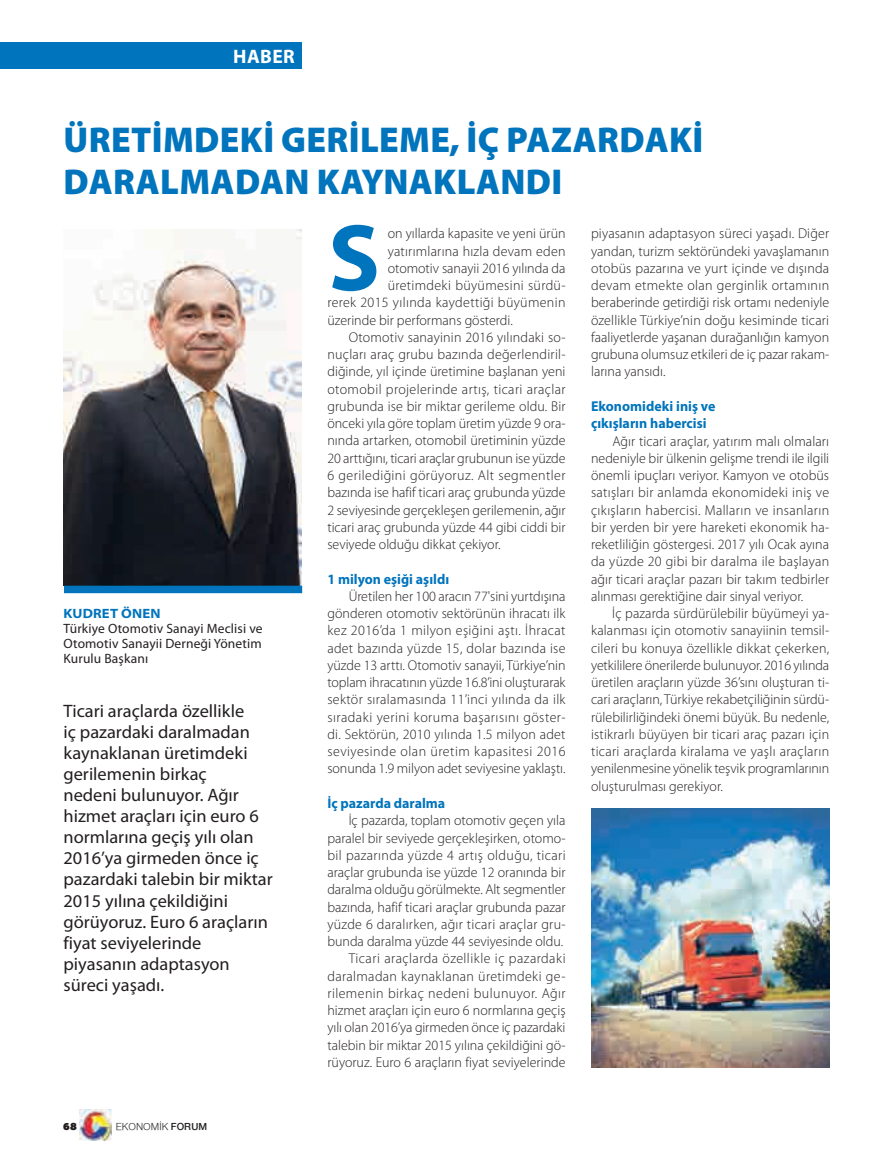
<style>
.page{position:relative;width:893px;height:1170px;background:#fff}
.page>*{position:absolute;margin:0;border:0;box-sizing:border-box;transform-origin:0 0}
.t1{font:700 95.7px "Myriad Pro";color:#0074bc}
.t2{font:900 36px/42px "Myriad Pro";letter-spacing:.01em;color:#0074bc}
.t3{font:700 19.5px "Myriad Pro";letter-spacing:.02em;color:#fff}
.t4{font:18px/21px "Myriad Pro";color:#231f20}
.t5{font:300 14.25px/17.2px "Myriad Pro";color:#231f20;text-align:justify}
.t6{font:300 14.25px "Myriad Pro";letter-spacing:.025em;color:#231f20}
.t7{font:700 14.25px/17.2px "Myriad Pro";color:#0074bc}
.t8{font:300 14.25px "Myriad Pro";letter-spacing:.02em;color:#231f20}
.t9{font:300 14.25px "Myriad Pro";letter-spacing:.03em;color:#231f20}
.t10{font:13.5px/15px "Myriad Pro";letter-spacing:.01em;color:#231f20;text-align:justify}
.t11{font:700 semi-expanded 13.5px "Myriad Pro";letter-spacing:.01em;color:#0074bc}
.t12{font:10.5px "Nimbus Sans Novus";color:#231f20}
.t13{font:900 10.5px "PF Agora Sans Pro";color:#231f20}
.s1{font-weight:600}
</style>
<div class="page">
<img style="left:80px;top:1109px;width:31px;height:31px">
<div style="left:0;top:43px;width:302px;height:26px;background:#0074bc"></div>
<img style="left:64px;top:229px;width:237px;height:356px">
<div style="left:64px;top:585px;width:238px;height:8px;background:#0074bc"></div>
<img style="left:591px;top:808px;width:238px;height:259px">
<h3 class="t3" style="left:233px;top:49px;width:63px">HABER</h3>
<h2 class="t2" style="left:64px;top:121px;width:641px">ÜRETİMDEKİ GERİLEME, İÇ PAZARDAKİ<br>DARALMADAN KAYNAKLANDI</h2>
<p class="t11" style="left:64px;top:608px;width:98px">KUDRET ÖNEN</p>
<p class="t10" style="left:64px;top:622px;width:201px">Türkiye Otomotiv Sanayi Meclisi ve Otomotiv Sanayii Derneği Yönetim Kurulu Başkanı</p>
<p class="t4" style="left:64px;top:702px;width:211px">Ticari araçlarda özellikle<br>iç pazardaki daralmadan kaynaklanan üretimdeki gerilemenin birkaç<br>nedeni bulunuyor. Ağır hizmet araçları için euro 6 normlarına geçiş yılı olan<br>2016’ya girmeden önce iç pazardaki talebin bir miktar<br>2015 yılına çekildiğini görüyoruz. Euro 6 araçların fiyat seviyelerinde piyasanın adaptasyon süreci yaşadı.</p>
<p class="t13" style="left:63px;top:1122px;width:15px">68</p>
<p class="t12" style="left:116px;top:1120px;width:93px">EKONOMİK <span class="s1">FORUM</span></p>
<h1 class="t1" style="left:328px;top:221px;width:53px">S</h1>
<p class="t5" style="left:388px;top:226px;width:179px">on yıllarda kapasite ve yeni ürün</p>
<p class="t5" style="left:388px;top:243px;width:179px">yatırımlarına hızla devam eden</p>
<p class="t5" style="left:388px;top:261px;width:179px">otomotiv sanayii 2016 yılında da</p>
<p class="t6" style="left:388px;top:280px;width:179px">üretimdeki büyümesini sürdü-</p>
<p class="t6" style="left:327px;top:297px;width:240px">rerek 2015 yılında kaydettiği büyümenin</p>
<p class="t5" style="left:327px;top:312px;width:187px">üzerinde bir performans gösterdi.</p>
<p class="t5" style="left:349px;top:329px;width:218px">Otomotiv sanayinin 2016 yılındaki so-</p>
<p class="t8" style="left:327px;top:349px;width:240px">nuçları araç grubu bazında değerlendiril-</p>
<p class="t5" style="left:327px;top:364px;width:240px">diğinde, yıl içinde üretimine başlanan yeni</p>
<p class="t6" style="left:327px;top:383px;width:240px">otomobil projelerinde artış, ticari araçlar</p>
<p class="t5" style="left:327px;top:398px;width:240px">grubunda ise bir miktar gerileme oldu. Bir</p>
<p class="t5" style="left:327px;top:416px;width:240px">önceki yıla göre toplam üretim yüzde 9 ora-</p>
<p class="t5" style="left:327px;top:433px;width:240px">nında artarken, otomobil üretiminin yüzde</p>
<p class="t5" style="left:327px;top:450px;width:240px">20 arttığını, ticari araçlar grubunun ise yüzde</p>
<p class="t9" style="left:327px;top:469px;width:240px">6 gerilediğini görüyoruz. Alt segmentler</p>
<p class="t5" style="left:327px;top:485px;width:240px">bazında ise hafif ticari araç grubunda yüzde</p>
<p class="t5" style="left:327px;top:502px;width:240px">2 seviyesinde gerçekleşen gerilemenin, ağır</p>
<p class="t5" style="left:327px;top:519px;width:240px">ticari araç grubunda yüzde 44 gibi ciddi bir</p>
<p class="t5" style="left:327px;top:536px;width:175px">seviyede olduğu dikkat çekiyor.</p>
<p class="t7" style="left:327px;top:571px;width:123px">1 milyon eşiği aşıldı</p>
<p class="t5" style="left:327px;top:588px;width:240px;text-indent:21px">Üretilen her 100 aracın 77'sini yurtdışına gönderen otomotiv sektörünün ihracatı ilk kez 2016’da 1 milyon eşiğini aştı. İhracat adet bazında yüzde 15, dolar bazında ise yüzde 13 arttı. Otomotiv sanayii, Türkiye’nin toplam ihracatının yüzde 16.8’ini oluşturarak sektör sıralamasında 11’inci yılında da ilk sıradaki yerini koruma başarısını göster&shy;di. Sektörün, 2010 yılında 1.5 milyon adet seviyesinde olan üretim kapasitesi 2016 sonunda 1.9 milyon adet seviyesine yaklaştı.</p>
<p class="t7" style="left:327px;top:795px;width:119px">İç pazarda daralma</p>
<p class="t5" style="left:327px;top:812px;width:240px;text-align:right">İç pazarda, toplam otomotiv geçen yıla paralel bir seviyede gerçekleşirken, otomo&shy;bil pazarında yüzde 4 artış olduğu, ticari araçlar grubunda ise yüzde 12 oranında bir daralma olduğu görülmekte. Alt segmentler bazında, hafif ticari araçlar grubunda pazar yüzde 6 daralırken, ağır ticari araçlar gru&shy;bunda daralma yüzde 44 seviyesinde oldu.<br>Ticari araçlarda özellikle iç pazardaki daralmadan kaynaklanan üretimdeki ge&shy;rilemenin birkaç nedeni bulunuyor. Ağır hizmet araçları için euro 6 normlarına geçiş yılı olan 2016’ya girmeden önce iç pazardaki talebin bir miktar 2015 yılına çekildiğini gö&shy;rüyoruz. Euro 6 araçların fiyat seviyelerinde</p>
<p class="t5" style="left:591px;top:226px;width:240px">piyasanın adaptasyon süreci yaşadı. Diğer yandan, turizm sektöründeki yavaşlamanın otobüs pazarına ve yurt içinde ve dışında devam etmekte olan gerginlik ortamının beraberinde getirdiği risk ortamı nedeniyle özellikle Türkiye’nin doğu kesiminde ticari faaliyetlerde yaşanan durağanlığın kamyon grubuna olumsuz etkileri de iç pazar rakam&shy;larına yansıdı.</p>
<p class="t7" style="left:591px;top:399px;width:126px">Ekonomideki iniş ve çıkışların habercisi</p>
<p class="t5" style="left:591px;top:433px;width:240px;text-indent:21px">Ağır ticari araçlar, yatırım malı olmaları nedeniyle bir ülkenin gelişme trendi ile ilgili önemli ipuçları veriyor. Kamyon ve otobüs satışları bir anlamda ekonomideki iniş ve çıkışların habercisi. Malların ve insanların bir yerden bir yere hareketi ekonomik ha&shy;reketliliğin göstergesi. 2017 yılı Ocak ayına da yüzde 20 gibi bir daralma ile başlayan ağır ticari araçlar pazarı bir takım tedbirler alınması gerektiğine dair sinyal veriyor.</p>
<p class="t5" style="left:591px;top:605px;width:240px;text-indent:21px">İç pazarda sürdürülebilir büyümeyi ya&shy;kalanması için otomotiv sanayiinin temsil&shy;cileri bu konuya özellikle dikkat çekerken, yetkililere önerilerde bulunuyor. 2016 yılında üretilen araçların yüzde 36’sını oluşturan ti&shy;cari araçların, Türkiye rekabetçiliğinin sürdü&shy;rülebilirliğindeki önemi büyük. Bu nedenle, istikrarlı büyüyen bir ticari araç pazarı için ticari araçlarda kiralama ve yaşlı araçların yenilenmesine yönelik teşvik programlarının oluşturulması gerekiyor.</p>
</div>
